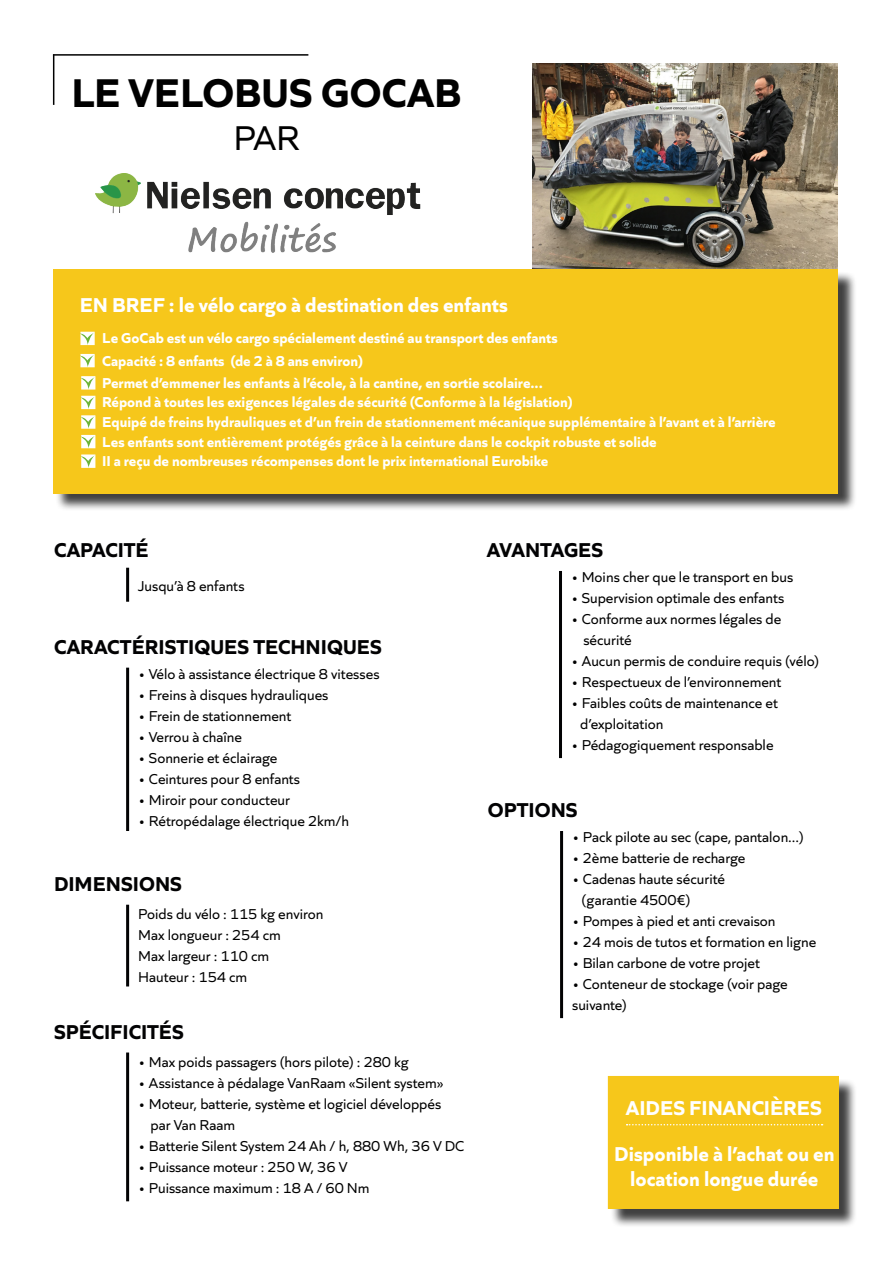
<style>
.page{position:relative;width:893px;height:1263px;background:#fff}
.page>*{position:absolute;margin:0;border:0;box-sizing:border-box;transform-origin:0 0}
.t1{font:700 42px "Quiet Sans";color:#000}
.t2{font:36px "Quiet Sans";color:#000}
.t3{font:700 21px/45.8px "Quiet Sans";color:#fff;text-align:center}
.t4{font:700 21px "Quiet Sans";color:#020203}
.t5{font:15px/21px "Quiet Sans";color:#000}
.t6{font:700 15px/19.6px "Quiet Sans";color:#fff}
</style>
<div class="page">
<img style="left:96px;top:174px;width:324px;height:79px">
<div style="left:55px;top:271px;width:801px;height:241px;background:#000;opacity:.75"></div>
<div style="left:53px;top:269px;width:785px;height:224px;background:#f6c71b"></div>
<svg style="left:80px;top:332px;width:15px;height:13px"></svg>
<svg style="left:80px;top:354px;width:15px;height:13px"></svg>
<svg style="left:81px;top:376px;width:15px;height:14px"></svg>
<svg style="left:81px;top:396px;width:15px;height:13px"></svg>
<svg style="left:81px;top:415px;width:15px;height:14px"></svg>
<svg style="left:81px;top:435px;width:15px;height:13px"></svg>
<svg style="left:81px;top:454px;width:15px;height:14px"></svg>
<hr style="left:126px;top:568px;width:3px;height:34px;background:#020203">
<hr style="left:126px;top:668px;width:3px;height:163px;background:#020203">
<hr style="left:126px;top:905px;width:3px;height:81px;background:#020203">
<hr style="left:126px;top:1052px;width:3px;height:149px;background:#020203">
<hr style="left:53px;top:55px;width:1px;height:50px;background:#000">
<hr style="left:53px;top:54px;width:255px;height:2px;background:#000">
<img style="left:532px;top:63px;width:306px;height:205px">
<hr style="left:559px;top:571px;width:3px;height:187px;background:#020203">
<hr style="left:560px;top:831px;width:3px;height:187px;background:#020203">
<div style="left:610px;top:1078px;width:248px;height:149px;background:#000;opacity:.75"></div>
<div style="left:608px;top:1076px;width:231px;height:133px;background:#f6c71b"></div>
<svg style="left:627px;top:1124px;width:196px;height:1px"></svg>
<h1 class="t1" style="left:71px;top:60px;width:392px">LE VELOBUS GOCAB</h1>
<h2 class="t2" style="left:233px;top:112px;width:68px">PAR</h2>
<h3 class="t3" style="left:80px;top:281px;width:430px">EN BREF : le vélo cargo à destination des enfants</h3>
<p class="t6" style="left:102px;top:326px;width:457px;line-height:22.2px">Le GoCab est un vélo cargo spécialement destiné au transport des enfants<br>Capacité : 8 enfants (de 2 à 8 ans environ)<br>Permet d’emmener les enfants à l’école, à la cantine, en sortie scolaire...</p>
<p class="t6" style="left:102px;top:391px;width:675px">Répond à toutes les exigences légales de sécurité (Conforme à la législation)<br>Equipé de freins hydrauliques et d’un frein de stationnement mécanique supplémentaire à l’avant et à l’arrière Les enfants sont entièrement protégés grâce à la ceinture dans le cockpit robuste et solide<br>II a reçu de nombreuses récompenses dont le prix international Eurobike</p>
<h3 class="t4" style="left:54px;top:533px;width:96px">CAPACITÉ</h3>
<p class="t5" style="left:138px;top:574px;width:108px">Jusqu’à 8 enfants</p>
<h3 class="t4" style="left:54px;top:630px;width:329px">CARACTÉRISTIQUES TECHNIQUES</h3>
<p class="t5" style="left:138px;top:662px;width:243px">• Vélo à assistance électrique 8 vitesses</p>
<p class="t5" style="left:138px;top:683px;width:192px">• Freins à disques hydrauliques</p>
<p class="t5" style="left:138px;top:704px;width:155px">• Frein de stationnement</p>
<p class="t5" style="left:138px;top:725px;width:105px">• Verrou à chaîne</p>
<p class="t5" style="left:138px;top:746px;width:141px">• Sonnerie et éclairage</p>
<p class="t5" style="left:138px;top:767px;width:163px">• Ceintures pour 8 enfants</p>
<p class="t5" style="left:138px;top:788px;width:153px">• Miroir pour conducteur</p>
<p class="t5" style="left:138px;top:809px;width:212px">• Rétropédalage électrique 2km/h</p>
<h3 class="t4" style="left:54px;top:867px;width:130px">DIMENSIONS</h3>
<p class="t5" style="left:138px;top:902px;width:187px">Poids du vélo : 115 kg environ<br>Max longueur : 254 cm<br>Max largeur : 110 cm<br>Hauteur : 154 cm</p>
<h3 class="t4" style="left:54px;top:1015px;width:132px">SPÉCIFICITÉS</h3>
<p class="t5" style="left:138px;top:1050px;width:272px">• Max poids passagers (hors pilote) : 280 kg</p>
<p class="t5" style="left:138px;top:1071px;width:307px">• Assistance à pédalage VanRaam «Silent system»</p>
<p class="t5" style="left:150px;top:1092px;width:292px;text-indent:-12px">• Moteur, batterie, système et logiciel développés par Van Raam</p>
<p class="t5" style="left:138px;top:1134px;width:328px">• Batterie Silent System 24 Ah / h, 880 Wh, 36 V DC</p>
<p class="t5" style="left:138px;top:1155px;width:211px">• Puissance moteur : 250 W, 36 V</p>
<p class="t5" style="left:138px;top:1176px;width:233px">• Puissance maximum : 18 A / 60 Nm</p>
<h3 class="t4" style="left:487px;top:534px;width:118px">AVANTAGES</h3>
<p class="t5" style="left:571px;top:566px;width:224px">• Moins cher que le transport en bus</p>
<p class="t5" style="left:571px;top:587px;width:215px">• Supervision optimale des enfants</p>
<p class="t5" style="left:583px;top:608px;width:199px;text-indent:-12px">• Conforme aux normes légales de sécurité</p>
<p class="t5" style="left:571px;top:650px;width:249px">• Aucun permis de conduire requis (vélo)</p>
<p class="t5" style="left:571px;top:671px;width:212px">• Respectueux de l’environnement</p>
<p class="t5" style="left:580px;top:692px;width:199px;text-indent:-9px">• Faibles coûts de maintenance et d’exploitation</p>
<p class="t5" style="left:571px;top:734px;width:204px">• Pédagogiquement responsable</p>
<h3 class="t4" style="left:488px;top:794px;width:91px">OPTIONS</h3>
<p class="t5" style="left:572px;top:826px;width:233px">• Pack pilote au sec (cape, pantalon...)</p>
<p class="t5" style="left:572px;top:847px;width:175px">• 2ème batterie de recharge</p>
<p class="t5" style="left:581px;top:868px;width:145px;text-indent:-9px">• Cadenas haute sécurité (garantie 4500€)</p>
<p class="t5" style="left:572px;top:910px;width:205px">• Pompes à pied et anti crevaison</p>
<p class="t5" style="left:572px;top:931px;width:246px">• 24 mois de tutos et formation en ligne</p>
<p class="t5" style="left:572px;top:952px;width:189px">• Bilan carbone de votre projet</p>
<p class="t5" style="left:572px;top:973px;width:217px">• Conteneur de stockage (voir page suivante)</p>
<h3 class="t3" style="left:614px;top:1083px;width:222px">AIDES FINANCIÈRES<br>Disponible à l’achat ou en</h3>
<h3 class="t3" style="left:630px;top:1154px;width:190px">location longue durée</h3>
</div>
